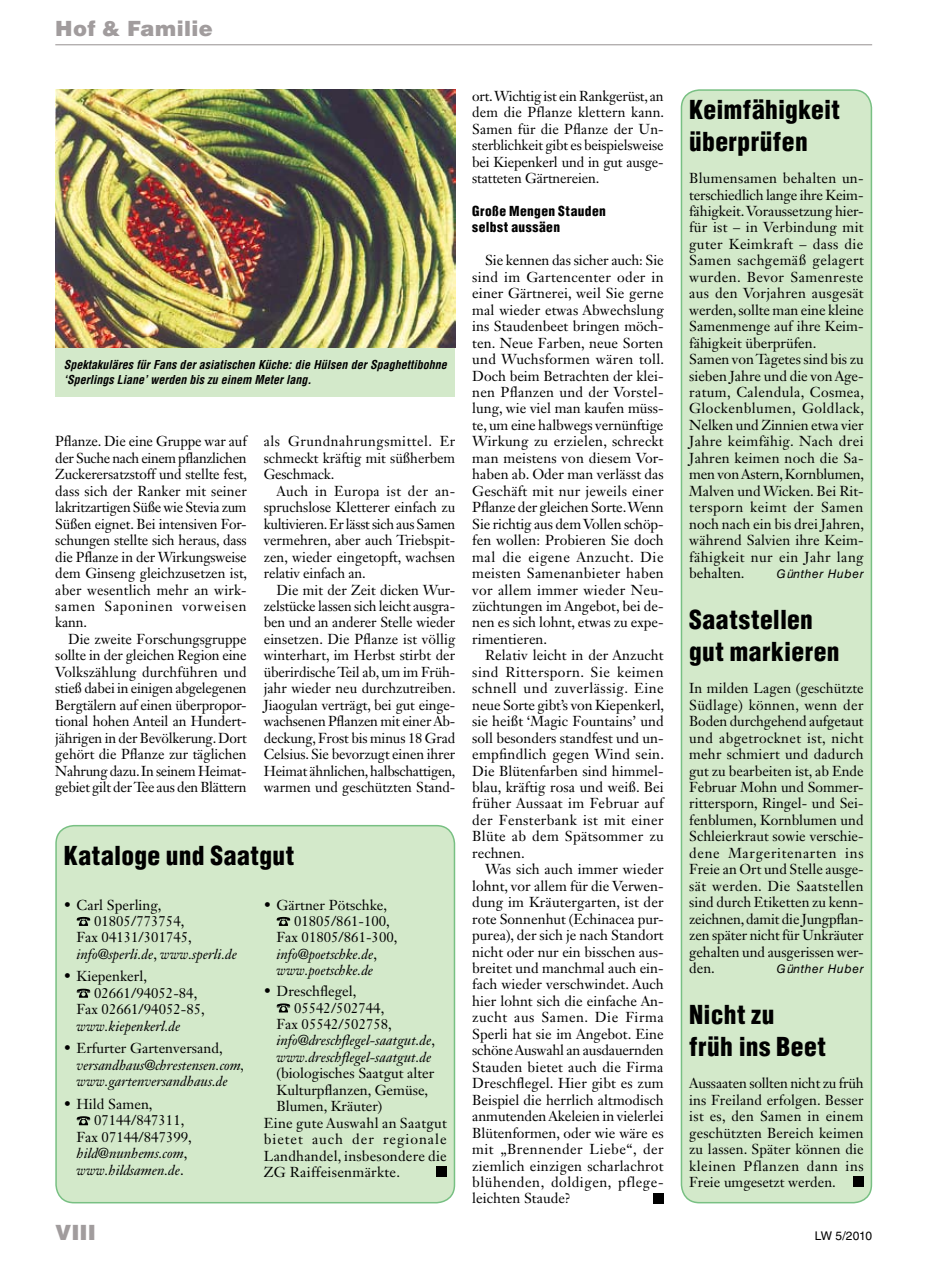
<style>
.page{position:relative;width:936px;height:1263px;background:#fff}
.page>*{position:absolute;margin:0;border:0;box-sizing:border-box;transform-origin:0 0}
.t1{font:900 condensed 25.5px/31.5px "Helvetica LT Std";letter-spacing:.015em;color:#000}
.t2{font:900 21px "Helvetica LT Std";letter-spacing:.015em;color:#a19c9d}
.t3{font:14.25px/16.5px "Janson Text LT Std";color:#000;text-align:justify}
.t4{font:italic 14.25px/16.5px "Janson Text LT Std";color:#000}
.t5{font:14.25px "Janson Text LT Std";letter-spacing:.02em;color:#000}
.t6{font:14.25px "Janson Text LT Std";letter-spacing:.07em;color:#000}
.t7{font:900 condensed 13.5px/16.5px "Helvetica LT Std";letter-spacing:.025em;color:#000}
.t8{font:italic 700 condensed 12px/15px "Helvetica LT Std";color:#000}
.t9{font:italic 12px "Helvetica LT Std";letter-spacing:.05em;color:#000}
.t10{font:12px "Helvetica LT Std";letter-spacing:-.025em;color:#000}
.s1{font-style:normal}
</style>
<div class="page">
<div style="left:56px;top:826px;width:398px;height:377px;background:#d3e9ca;border-radius:18px"></div>
<div style="left:55px;top:825px;width:400px;height:378px;border:2px solid #78c083;border-radius:18px"></div>
<svg style="left:77px;top:917px;width:13px;height:9px"></svg>
<svg style="left:77px;top:989px;width:13px;height:9px"></svg>
<svg style="left:77px;top:1116px;width:13px;height:9px"></svg>
<svg style="left:276px;top:917px;width:14px;height:9px"></svg>
<svg style="left:276px;top:1003px;width:14px;height:9px"></svg>
<div style="left:436px;top:1166px;width:10px;height:11px;background:#000"></div>
<div style="left:681px;top:90px;width:190px;height:1113px;background:#d3e9ca;border-radius:18px"></div>
<div style="left:680px;top:89px;width:192px;height:1114px;border:2px solid #78c083;border-radius:18px"></div>
<div style="left:853px;top:1176px;width:10px;height:11px;background:#000"></div>
<div style="left:653px;top:1193px;width:10px;height:10px;background:#000"></div>
<div style="left:55px;top:348px;width:400px;height:49px;background:#d3e9ca"></div>
<img style="left:55px;top:89px;width:400px;height:259px">
<hr style="left:55px;top:44px;width:817px;height:1px;background:#a19c9d">
<h2 class="t2" style="left:55px;top:15px;width:159px">Hof &amp; Familie</h2>
<p class="t8" style="left:64px;top:357px;width:384px">Spektakuläres für Fans der asiatischen Küche: die Hülsen der Spaghettibohne ‘Sperlings Liane’ werden bis zu einem Meter lang.</p>
<p class="t3" style="left:55px;top:433px;width:193px">Pflanze. Die eine Gruppe war auf der Suche nach einem pflanzlichen Zuckerersatzstoff und stellte fest, dass sich der Ranker mit seiner lakritzartigen Süße wie Stevia zum Süßen eignet. Bei intensiven For&shy;schungen stellte sich heraus, dass die Pflanze in der Wirkungsweise dem Ginseng gleichzusetzen ist, aber wesentlich mehr an wirk&shy;samen Saponinen vorweisen kann.</p>
<p class="t3" style="left:55px;top:631px;width:193px;text-indent:13px">Die zweite Forschungsgruppe sollte in der gleichen Region eine Volkszählung durchführen und stieß dabei in einigen abgelegenen Bergtälern auf einen überpropor&shy;tional hohen Anteil an Hundert&shy;jährigen in der Bevölkerung. Dort gehört die Pflanze zur täglichen Nahrung dazu. In seinem Heimat&shy;gebiet gilt der Tee aus den Blättern</p>
<p class="t3" style="left:264px;top:433px;width:193px">als Grundnahrungsmittel. Er schmeckt kräftig mit süßherbem Geschmack.</p>
<p class="t3" style="left:264px;top:482px;width:193px;text-indent:13px">Auch in Europa ist der an&shy;spruchslose Kletterer einfach zu kultivieren. Er lässt sich aus Samen vermehren, aber auch Triebspit&shy;zen, wieder eingetopft, wachsen relativ einfach an.</p>
<p class="t3" style="left:264px;top:581px;width:193px;text-align:left;text-indent:13px">Die mit der Zeit dicken Wur&shy;zelstücke lassen sich leicht ausgra&shy;ben und an anderer Stelle wieder einsetzen. Die Pflanze ist völlig winterhart, im Herbst stirbt der überirdische Teil ab, um im Früh&shy;jahr wieder neu durchzutreiben.<br>Jiaogulan verträgt, bei gut einge&shy;wachsenen Pflanzen mit einer Ab&shy;deckung, Frost bis minus 18 Grad Celsius. Sie bevorzugt einen ihrer Heimat ähnlichen, halbschattigen, warmen und geschützten Stand-</p>
<h1 class="t1" style="left:64px;top:840px;width:232px">Kataloge und Saatgut</h1>
<p class="t3" style="left:64px;top:896px;width:99px">• Carl Sperling,</p>
<p class="t3" style="left:94px;top:913px;width:92px">01805/773754,</p>
<p class="t3" style="left:77px;top:929px;width:117px">Fax 04131/301745,</p>
<p class="t4" style="left:77px;top:946px;width:162px">info@sperli.de<span class="s1">,</span> www.sperli.de</p>
<p class="t3" style="left:64px;top:968px;width:85px">• Kiepenkerl,</p>
<p class="t3" style="left:94px;top:984px;width:105px">02661/94052-84,</p>
<p class="t3" style="left:77px;top:1001px;width:130px">Fax 02661/94052-85,</p>
<p class="t4" style="left:77px;top:1017px;width:105px">www.kiepenkerl.de</p>
<p class="t3" style="left:64px;top:1040px;width:160px">• Erfurter Gartenversand,</p>
<p class="t4" style="left:77px;top:1056px;width:169px">versandhaus@chrestensen.com, www.gartenversandhaus.de</p>
<p class="t3" style="left:64px;top:1095px;width:90px">• Hild Samen,</p>
<p class="t3" style="left:94px;top:1112px;width:92px">07144/847311,</p>
<p class="t3" style="left:77px;top:1128px;width:117px">Fax 07144/847399,</p>
<p class="t4" style="left:77px;top:1145px;width:112px">hild@nunhems.com<span class="s1">,</span></p>
<p class="t4" style="left:77px;top:1161px;width:109px">www.hildsamen.de<span class="s1">.</span></p>
<p class="t3" style="left:264px;top:896px;width:125px">• Gärtner Pötschke,</p>
<p class="t3" style="left:294px;top:913px;width:97px">01805/861-100,</p>
<p class="t3" style="left:276px;top:929px;width:122px">Fax 01805/861-300,</p>
<p class="t4" style="left:276px;top:946px;width:102px">info@poetschke.de<span class="s1">,</span></p>
<p class="t4" style="left:276px;top:962px;width:98px">www.poetschke.de</p>
<p class="t3" style="left:264px;top:983px;width:94px">• Dreschflegel,</p>
<p class="t3" style="left:294px;top:999px;width:92px">05542/502744,</p>
<p class="t3" style="left:276px;top:1016px;width:117px">Fax 05542/502758,</p>
<p class="t4" style="left:276px;top:1032px;width:160px">info@dreschflegel-saatgut.de<span class="s1">,</span></p>
<p class="t4" style="left:276px;top:1049px;width:156px">www.dreschflegel-saatgut.de</p>
<p class="t3" style="left:276px;top:1065px;width:159px">(biologisches Saatgut alter</p>
<p class="t3" style="left:276px;top:1081px;width:153px">Kulturpflanzen, Gemüse,</p>
<p class="t3" style="left:276px;top:1098px;width:107px">Blumen, Kräuter)</p>
<p class="t5" style="left:264px;top:1114px;width:184px">Eine gute Auswahl an Saatgut</p>
<p class="t6" style="left:264px;top:1130px;width:184px">bietet auch der regionale</p>
<p class="t3" style="left:264px;top:1147px;width:184px">Landhandel, insbesondere die</p>
<p class="t5" style="left:264px;top:1163px;width:138px">ZG Raiffeisenmärkte.</p>
<p class="t3" style="left:472px;top:87px;width:193px">ort. Wichtig ist ein Rankgerüst, an dem die Pflanze klettern kann.<br>Samen für die Pflanze der Un&shy;sterblichkeit gibt es beispielsweise bei Kiepenkerl und in gut ausge&shy;statteten Gärtnereien.</p>
<p class="t7" style="left:472px;top:203px;width:135px">Große Mengen Stauden selbst aussäen</p>
<p class="t3" style="left:472px;top:252px;width:193px;text-indent:13px">Sie kennen das sicher auch: Sie sind im Gartencenter oder in einer Gärtnerei, weil Sie gerne mal wieder etwas Abwechslung ins Staudenbeet bringen möch&shy;ten. Neue Farben, neue Sorten und Wuchsformen wären toll.<br>Doch beim Betrachten der klei&shy;nen Pflanzen und der Vorstel&shy;lung, wie viel man kaufen müss&shy;te, um eine halbwegs vernünftige Wirkung zu erzielen, schreckt man meistens von diesem Vor&shy;haben ab. Oder man verlässt das Geschäft mit nur jeweils einer Pflanze der gleichen Sorte. Wenn Sie richtig aus dem Vollen schöp&shy;fen wollen: Probieren Sie doch mal die eigene Anzucht. Die meisten Samenanbieter haben vor allem immer wieder Neu&shy;züchtungen im Angebot, bei de&shy;nen es sich lohnt, etwas zu expe&shy;rimentieren.</p>
<p class="t3" style="left:472px;top:647px;width:193px;text-indent:13px">Relativ leicht in der Anzucht sind Rittersporn. Sie keimen schnell und zuverlässig. Eine neue Sorte gibt’s von Kiepenkerl, sie heißt ‘Magic Fountains’ und soll besonders standfest und un&shy;empfindlich gegen Wind sein.<br>Die Blütenfarben sind himmel&shy;blau, kräftig rosa und weiß. Bei früher Aussaat im Februar auf der Fensterbank ist mit einer Blüte ab dem Spätsommer zu rechnen.</p>
<p class="t3" style="left:472px;top:861px;width:193px;text-indent:13px">Was sich auch immer wieder lohnt, vor allem für die Verwen&shy;dung im Kräutergarten, ist der rote Sonnenhut (Echinacea pur&shy;purea), der sich je nach Standort nicht oder nur ein bisschen aus&shy;breitet und manchmal auch ein&shy;fach wieder verschwindet. Auch hier lohnt sich die einfache An&shy;zucht aus Samen. Die Firma Sperli hat sie im Angebot. Eine schöne Auswahl an ausdauernden Stauden bietet auch die Firma Dreschflegel. Hier gibt es zum Beispiel die herrlich altmodisch anmutenden Akeleien in vielerlei Blütenformen, oder wie wäre es mit „Brennender Liebe“, der ziemlich einzigen scharlachrot blühenden, doldigen, pflege&shy;leichten Staude?</p>
<h1 class="t1" style="left:689px;top:94px;width:152px">Keimfähigkeit überprüfen</h1>
<p class="t3" style="left:689px;top:170px;width:176px;text-align:left">Blumensamen behalten un&shy;terschiedlich lange ihre Keim&shy;fähigkeit. Voraussetzung hier&shy;für ist – in Verbindung mit guter Keimkraft – dass die<br>Samen sachgemäß gelagert wurden. Bevor Samenreste aus den Vorjahren ausgesät werden, sollte man eine kleine<br>Samenmenge auf ihre Keim&shy;fähigkeit überprüfen.<br>Samen von Tagetes sind bis zu sieben Jahre und die von Age&shy;ratum, Calendula, Cosmea,<br>Glockenblumen, Goldlack,<br>Nelken und Zinnien etwa vier<br>Jahre keimfähig. Nach drei<br>Jahren keimen noch die Sa&shy;men von Astern, Kornblumen,<br>Malven und Wicken. Bei Rit&shy;tersporn keimt der Samen noch nach ein bis drei Jahren, während Salvien ihre Keim&shy;fähigkeit nur ein Jahr lang behalten.</p>
<p class="t9" style="left:776px;top:567px;width:89px">Günther Huber</p>
<h1 class="t1" style="left:689px;top:604px;width:152px">Saatstellen gut markieren</h1>
<p class="t3" style="left:689px;top:680px;width:176px">In milden Lagen (geschützte Südlage) können, wenn der Boden durchgehend aufgetaut und abgetrocknet ist, nicht mehr schmiert und dadurch gut zu bearbeiten ist, ab Ende Februar Mohn und Sommer&shy;rittersporn, Ringel- und Sei&shy;fenblumen, Kornblumen und Schleierkraut sowie verschie&shy;dene Margeritenarten ins Freie an Ort und Stelle ausge&shy;sät werden. Die Saatstellen sind durch Etiketten zu kenn&shy;zeichnen, damit die Jungpflan&shy;zen später nicht für Unkräuter gehalten und ausgerissen wer&shy;den.</p>
<p class="t9" style="left:776px;top:962px;width:89px">Günther Huber</p>
<h1 class="t1" style="left:689px;top:999px;width:138px">Nicht zu<br>früh ins Beet</h1>
<p class="t3" style="left:689px;top:1075px;width:176px">Aussaaten sollten nicht zu früh ins Freiland erfolgen. Besser ist es, den Samen in einem geschützten Bereich keimen zu lassen. Später können die kleinen Pflanzen dann ins Freie umgesetzt werden.</p>
<h2 class="t2" style="left:55px;top:1218px;width:42px">VIII</h2>
<p class="t10" style="left:814px;top:1228px;width:59px">LW 5/2010</p>
</div>
